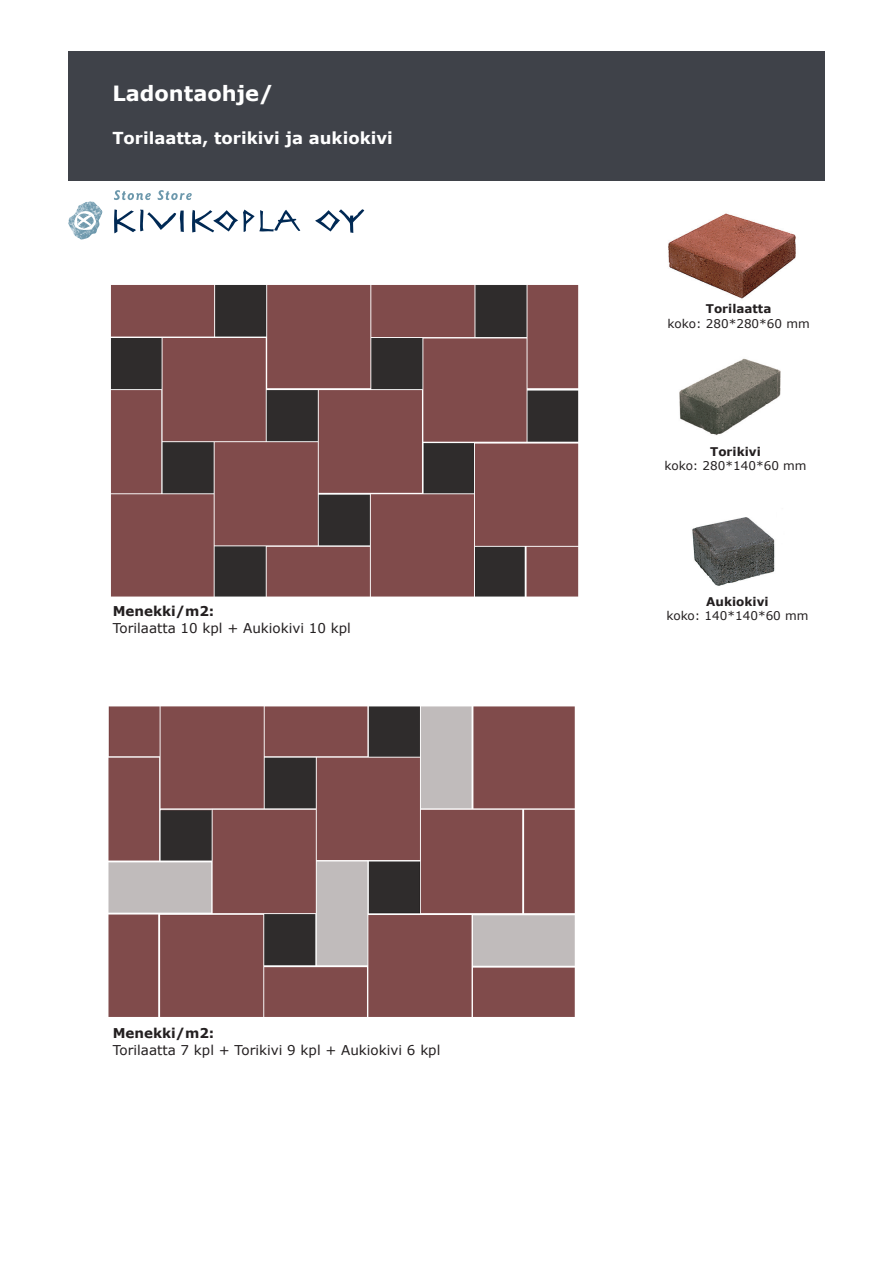
<style>
.page{position:relative;width:893px;height:1263px;background:#fff}
.page>*{position:absolute;margin:0;border:0;box-sizing:border-box;transform-origin:0 0}
.t1{font:700 21px "Verdana";color:#fff}
.t2{font:700 16.5px "Verdana";color:#fff}
.t3{font:13.5px "Verdana";color:#231f20}
.t4{font:700 13.5px "Verdana";color:#231f20}
.t5{font:12px "Verdana";color:#231f20}
.t6{font:700 12px "Verdana";color:#231f20}
</style>
<div class="page">
<div style="left:68px;top:51px;width:757px;height:130px;background:#3f4249"></div>
<img style="left:68px;top:215px;width:28px;height:25px">
<svg style="left:315px;top:209px;width:49px;height:24px"></svg>
<svg style="left:73px;top:190px;width:227px;height:43px"></svg>
<img style="left:679px;top:358px;width:102px;height:77px">
<img style="left:668px;top:213px;width:128px;height:86px">
<img style="left:111px;top:285px;width:468px;height:312px">
<img style="left:692px;top:517px;width:83px;height:69px">
<img style="left:108px;top:706px;width:467px;height:311px">
<p class="t1" style="left:112px;top:80px;width:163px">Ladontaohje/</p>
<p class="t2" style="left:112px;top:127px;width:282px">Torilaatta, torikivi ja aukiokivi</p>
<p class="t6" style="left:706px;top:301px;width:67px">Torilaatta</p>
<p class="t5" style="left:668px;top:316px;width:144px">koko: 280*280*60 mm</p>
<p class="t6" style="left:710px;top:443px;width:52px">Torikivi</p>
<p class="t5" style="left:664px;top:458px;width:144px">koko: 280*140*60 mm</p>
<p class="t6" style="left:706px;top:593px;width:64px">Aukiokivi</p>
<p class="t4" style="left:113px;top:603px;width:103px">Menekki/m2:</p>
<p class="t5" style="left:666px;top:608px;width:144px">koko: 140*140*60 mm</p>
<p class="t3" style="left:113px;top:619px;width:240px">Torilaatta 10 kpl + Aukiokivi 10 kpl</p>
<p class="t4" style="left:113px;top:1025px;width:103px">Menekki/m2:</p>
<p class="t3" style="left:113px;top:1041px;width:329px">Torilaatta 7 kpl + Torikivi 9 kpl + Aukiokivi 6 kpl</p>
</div>
